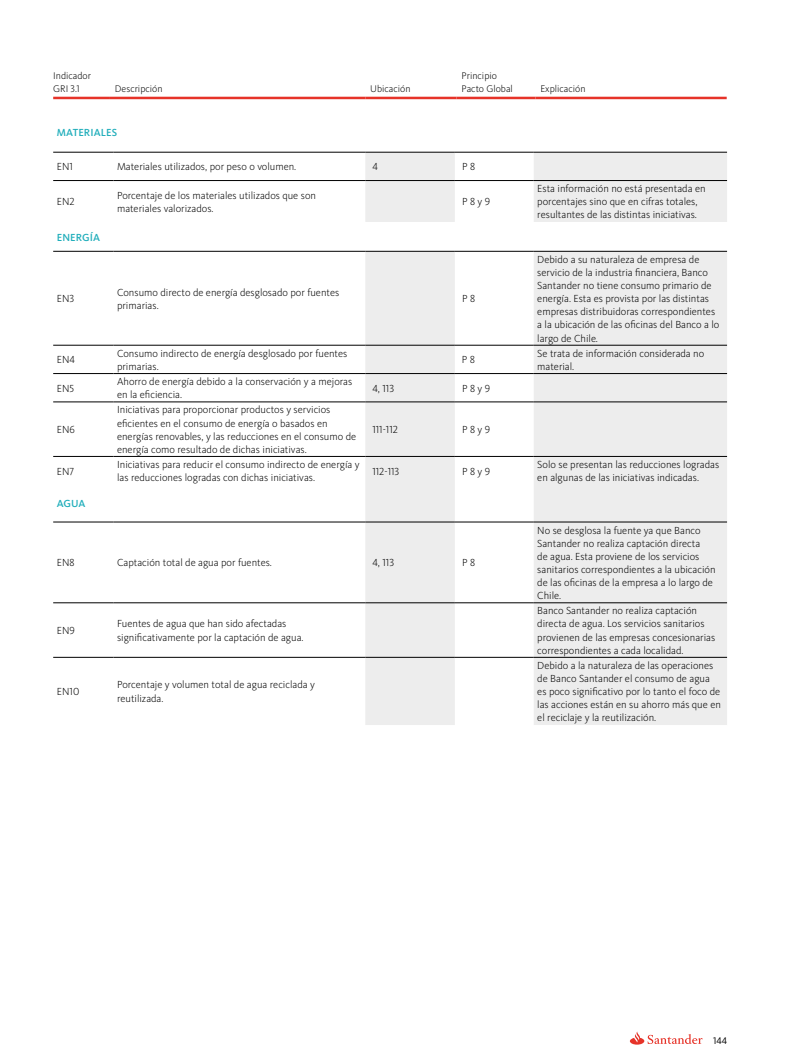
<style>
.page{position:relative;width:798px;height:1063px;background:#fff}
.page>*{position:absolute;margin:0;border:0;box-sizing:border-box;transform-origin:0 0}
.t1{font:300 10.62px/13.1px "Kievit OT";color:#000}
.t2{font:500 10.62px "Kievit OT";letter-spacing:.01em;color:#21aebb}
.t3{font:300 10px/13.1px "Kievit OT";color:#000}
.t4{font:10px "Kievit OT";color:#000}
</style>
<div class="page">
<svg style="left:629px;top:1032px;width:73px;height:13px"></svg>
<svg style="left:365px;top:153px;width:361px;height:572px;fill:#ededed"></svg>
<hr style="left:53px;top:180px;width:60px;height:1px;background:#000">
<hr style="left:113px;top:180px;width:252px;height:1px;background:#000">
<hr style="left:365px;top:180px;width:89px;height:1px;background:#000">
<hr style="left:454px;top:180px;width:79px;height:1px;background:#000">
<hr style="left:533px;top:180px;width:193px;height:1px;background:#000">
<hr style="left:53px;top:345px;width:60px;height:1px;background:#000">
<hr style="left:113px;top:345px;width:252px;height:1px;background:#000">
<hr style="left:365px;top:345px;width:89px;height:1px;background:#000">
<hr style="left:454px;top:345px;width:79px;height:1px;background:#000">
<hr style="left:533px;top:345px;width:193px;height:1px;background:#000">
<hr style="left:53px;top:373px;width:60px;height:1px;background:#000">
<hr style="left:113px;top:373px;width:252px;height:1px;background:#000">
<hr style="left:365px;top:373px;width:89px;height:1px;background:#000">
<hr style="left:454px;top:373px;width:79px;height:1px;background:#000">
<hr style="left:533px;top:373px;width:193px;height:1px;background:#000">
<hr style="left:53px;top:402px;width:60px;height:1px;background:#000">
<hr style="left:113px;top:402px;width:252px;height:1px;background:#000">
<hr style="left:365px;top:402px;width:89px;height:1px;background:#000">
<hr style="left:454px;top:402px;width:79px;height:1px;background:#000">
<hr style="left:533px;top:402px;width:193px;height:1px;background:#000">
<hr style="left:53px;top:456px;width:60px;height:1px;background:#000">
<hr style="left:113px;top:456px;width:252px;height:1px;background:#000">
<hr style="left:365px;top:456px;width:89px;height:1px;background:#000">
<hr style="left:454px;top:456px;width:79px;height:1px;background:#000">
<hr style="left:533px;top:456px;width:193px;height:1px;background:#000">
<hr style="left:53px;top:603px;width:60px;height:1px;background:#000">
<hr style="left:113px;top:603px;width:252px;height:1px;background:#000">
<hr style="left:365px;top:603px;width:89px;height:1px;background:#000">
<hr style="left:454px;top:603px;width:79px;height:1px;background:#000">
<hr style="left:533px;top:603px;width:193px;height:1px;background:#000">
<hr style="left:53px;top:657px;width:60px;height:1px;background:#000">
<hr style="left:113px;top:657px;width:252px;height:1px;background:#000">
<hr style="left:365px;top:657px;width:89px;height:1px;background:#000">
<hr style="left:454px;top:657px;width:79px;height:1px;background:#000">
<hr style="left:533px;top:657px;width:193px;height:1px;background:#000">
<hr style="left:53px;top:152px;width:60px;height:1px;background:#000">
<hr style="left:113px;top:152px;width:252px;height:1px;background:#000">
<hr style="left:365px;top:152px;width:89px;height:1px;background:#000">
<hr style="left:454px;top:152px;width:79px;height:1px;background:#000">
<hr style="left:533px;top:152px;width:193px;height:1px;background:#000">
<hr style="left:53px;top:251px;width:60px;height:1px;background:#000">
<hr style="left:113px;top:251px;width:252px;height:1px;background:#000">
<hr style="left:365px;top:251px;width:89px;height:1px;background:#000">
<hr style="left:454px;top:251px;width:79px;height:1px;background:#000">
<hr style="left:533px;top:251px;width:193px;height:1px;background:#000">
<hr style="left:53px;top:522px;width:60px;height:1px;background:#000">
<hr style="left:113px;top:522px;width:252px;height:1px;background:#000">
<hr style="left:365px;top:522px;width:89px;height:1px;background:#000">
<hr style="left:454px;top:522px;width:79px;height:1px;background:#000">
<hr style="left:533px;top:522px;width:193px;height:1px;background:#000">
<hr style="left:53px;top:97px;width:57px;height:2px;background:#e63329">
<hr style="left:110px;top:97px;width:255px;height:2px;background:#e63329">
<hr style="left:365px;top:97px;width:91px;height:2px;background:#e63329">
<hr style="left:456px;top:97px;width:79px;height:2px;background:#e63329">
<hr style="left:535px;top:97px;width:191px;height:2px;background:#e63329">
<p class="t3" style="left:53px;top:69px;width:39px">Indicador<br>GRI 3.1</p>
<p class="t3" style="left:115px;top:82px;width:49px">Descripción</p>
<p class="t3" style="left:370px;top:82px;width:42px">Ubicación</p>
<p class="t3" style="left:461px;top:69px;width:53px">Principio<br>Pacto Global</p>
<p class="t2" style="left:57px;top:127px;width:62px">MATERIALES</p>
<p class="t1" style="left:57px;top:161px;width:18px">EN1</p>
<p class="t1" style="left:117px;top:161px;width:181px">Materiales utilizados, por peso o volumen.</p>
<p class="t1" style="left:372px;top:161px;width:7px">4</p>
<p class="t1" style="left:462px;top:161px;width:15px">P 8</p>
<p class="t1" style="left:57px;top:195px;width:20px">EN2</p>
<p class="t1" style="left:117px;top:189px;width:200px">Porcentaje de los materiales utilizados que son materiales valorizados.</p>
<p class="t1" style="left:462px;top:195px;width:30px">P 8 y 9</p>
<p class="t2" style="left:57px;top:231px;width:45px">ENERGÍA</p>
<p class="t1" style="left:57px;top:292px;width:19px">EN3</p>
<p class="t1" style="left:117px;top:286px;width:224px">Consumo directo de energía desglosado por fuentes primarias.</p>
<p class="t1" style="left:462px;top:292px;width:15px">P 8</p>
<p class="t3" style="left:540px;top:82px;width:46px">Explicación</p>
<p class="t1" style="left:537px;top:182px;width:170px">Esta información no está presentada en porcentajes sino que en cifras totales, resultantes de las distintas iniciativas.</p>
<p class="t1" style="left:537px;top:253px;width:183px">Debido a su naturaleza de empresa de servicio de la industria financiera, Banco Santander no tiene consumo primario de energía. Esta es provista por las distintas empresas distribuidoras correspondientes a la ubicación de las oficinas del Banco a lo largo de Chile.</p>
<p class="t1" style="left:57px;top:353px;width:20px">EN4</p>
<p class="t1" style="left:117px;top:347px;width:232px">Consumo indirecto de energía desglosado por fuentes primarias.</p>
<p class="t1" style="left:462px;top:353px;width:15px">P 8</p>
<p class="t1" style="left:537px;top:347px;width:168px">Se trata de información considerada no material.</p>
<p class="t1" style="left:57px;top:382px;width:19px">EN5</p>
<p class="t1" style="left:117px;top:375px;width:237px">Ahorro de energía debido a la conservación y a mejoras en la eficiencia.</p>
<p class="t1" style="left:372px;top:382px;width:23px">4, 113</p>
<p class="t1" style="left:462px;top:382px;width:30px">P 8 y 9</p>
<p class="t1" style="left:57px;top:423px;width:20px">EN6</p>
<p class="t1" style="left:117px;top:404px;width:240px">Iniciativas para proporcionar productos y servicios eficientes en el consumo de energía o basados en energías renovables, y las reducciones en el consumo de energía como resultado de dichas iniciativas.</p>
<p class="t1" style="left:372px;top:423px;width:27px">111-112</p>
<p class="t1" style="left:462px;top:423px;width:30px">P 8 y 9</p>
<p class="t1" style="left:57px;top:465px;width:19px">EN7</p>
<p class="t1" style="left:117px;top:458px;width:244px">Iniciativas para reducir el consumo indirecto de energía y las reducciones logradas con dichas iniciativas.</p>
<p class="t1" style="left:372px;top:465px;width:29px">112-113</p>
<p class="t1" style="left:462px;top:465px;width:30px">P 8 y 9</p>
<p class="t1" style="left:537px;top:458px;width:183px">Solo se presentan las reducciones logradas en algunas de las iniciativas indicadas.</p>
<p class="t2" style="left:57px;top:498px;width:30px">AGUA</p>
<p class="t1" style="left:57px;top:556px;width:19px">EN8</p>
<p class="t1" style="left:117px;top:556px;width:156px">Captación total de agua por fuentes.</p>
<p class="t1" style="left:372px;top:556px;width:23px">4, 113</p>
<p class="t1" style="left:462px;top:556px;width:15px">P 8</p>
<p class="t1" style="left:57px;top:624px;width:20px">EN9</p>
<p class="t1" style="left:117px;top:618px;width:188px">Fuentes de agua que han sido afectadas significativamente por la captación de agua.</p>
<p class="t1" style="left:57px;top:685px;width:24px">EN10</p>
<p class="t1" style="left:117px;top:679px;width:199px">Porcentaje y volumen total de agua reciclada y reutilizada.</p>
<p class="t1" style="left:537px;top:524px;width:180px">No se desglosa la fuente ya que Banco Santander no realiza captación directa<br>de agua. Esta proviene de los servicios sanitarios correspondientes a la ubicación de las oficinas de la empresa a lo largo de Chile.</p>
<p class="t1" style="left:537px;top:604px;width:179px">Banco Santander no realiza captación directa de agua. Los servicios sanitarios provienen de las empresas concesionarias correspondientes a cada localidad.</p>
<p class="t1" style="left:537px;top:659px;width:185px">Debido a la naturaleza de las operaciones de Banco Santander el consumo de agua es poco significativo por lo tanto el foco de las acciones están en su ahorro más que en el reciclaje y la reutilización.</p>
<p class="t4" style="left:712px;top:1035px;width:15px">144</p>
</div>
